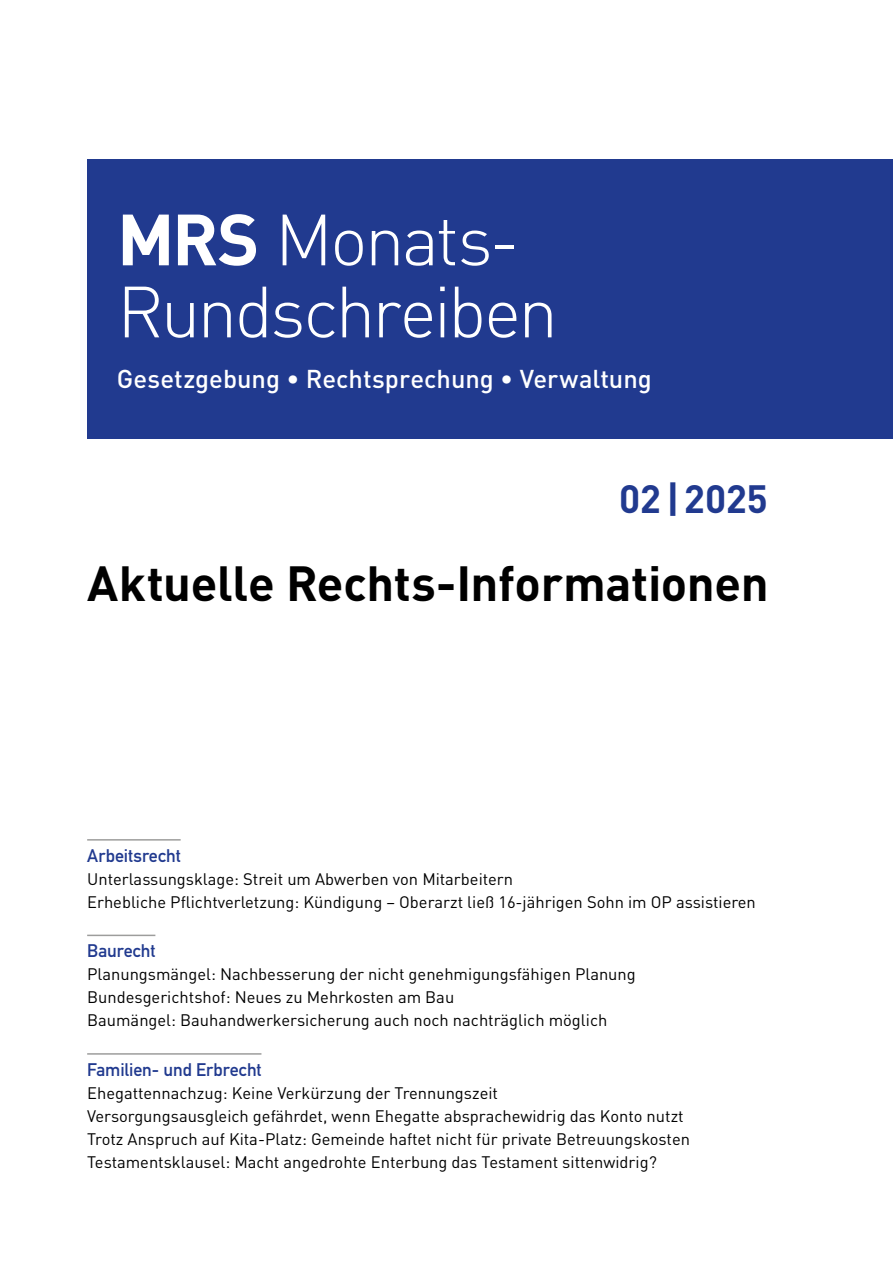
<style>
.page{position:relative;width:893px;height:1263px;background:#fff}
.page>*{position:absolute;margin:0;border:0;box-sizing:border-box;transform-origin:0 0}
.t1{font:300 71.25px/72px "DIN Pro";letter-spacing:-.04em;color:#fff}
.t2{font:700 48.75px "DIN Pro";letter-spacing:-.005em;color:#000}
.t3{font:700 39px "DIN Pro";color:#213a8f}
.t4{font:500 25.5px "DIN Pro";color:#fff}
.t5{font:18px "DIN Mittelschrift Std";letter-spacing:-.005em;color:#213a8f}
.t6{font:16.5px/23px "DIN Pro";color:#000}
.s1{font-weight:700}
</style>
<div class="page">
<div style="left:87px;top:160px;width:806px;height:279px;background:#213a8f"></div>
<hr style="left:87px;top:839px;width:94px;height:2px;background:#9d9d9c">
<hr style="left:87px;top:935px;width:68px;height:1px;background:#9d9d9c">
<hr style="left:87px;top:1053px;width:174px;height:2px;background:#9d9d9c">
<h1 class="t1" style="left:117px;top:201px;width:443px"><span class="s1">MRS</span> Monats-<br>Rundschreiben</h1>
<h3 class="t4" style="left:117px;top:361px;width:536px">Gesetzgebung • Rechtsprechung • Verwaltung</h3>
<h3 class="t3" style="left:619px;top:473px;width:150px">02|2025</h3>
<h2 class="t2" style="left:87px;top:550px;width:683px">Aktuelle Rechts-Informationen</h2>
<p class="t5" style="left:87px;top:845px;width:95px">Arbeitsrecht</p>
<p class="t6" style="left:87px;top:867px;width:670px">Unterlassungsklage: Streit um Abwerben von Mitarbeitern<br>Erhebliche Pflichtverletzung: Kündigung – Oberarzt ließ 16-jährigen Sohn im OP assistieren</p>
<p class="t5" style="left:87px;top:940px;width:70px">Baurecht</p>
<p class="t6" style="left:87px;top:962px;width:550px">Planungsmängel: Nachbesserung der nicht genehmigungsfähigen Planung<br>Bundesgerichtshof: Neues zu Mehrkosten am Bau<br>Baumängel: Bauhandwerkersicherung auch noch nachträglich möglich</p>
<p class="t5" style="left:87px;top:1059px;width:176px">Familien- und Erbrecht</p>
<p class="t6" style="left:87px;top:1081px;width:604px">Ehegattennachzug: Keine Verkürzung der Trennungszeit<br>Versorgungsausgleich gefährdet, wenn Ehegatte absprachewidrig das Konto nutzt Trotz Anspruch auf Kita-Platz: Gemeinde haftet nicht für private Betreuungskosten Testamentsklausel: Macht angedrohte Enterbung das Testament sittenwidrig?</p>
</div>
